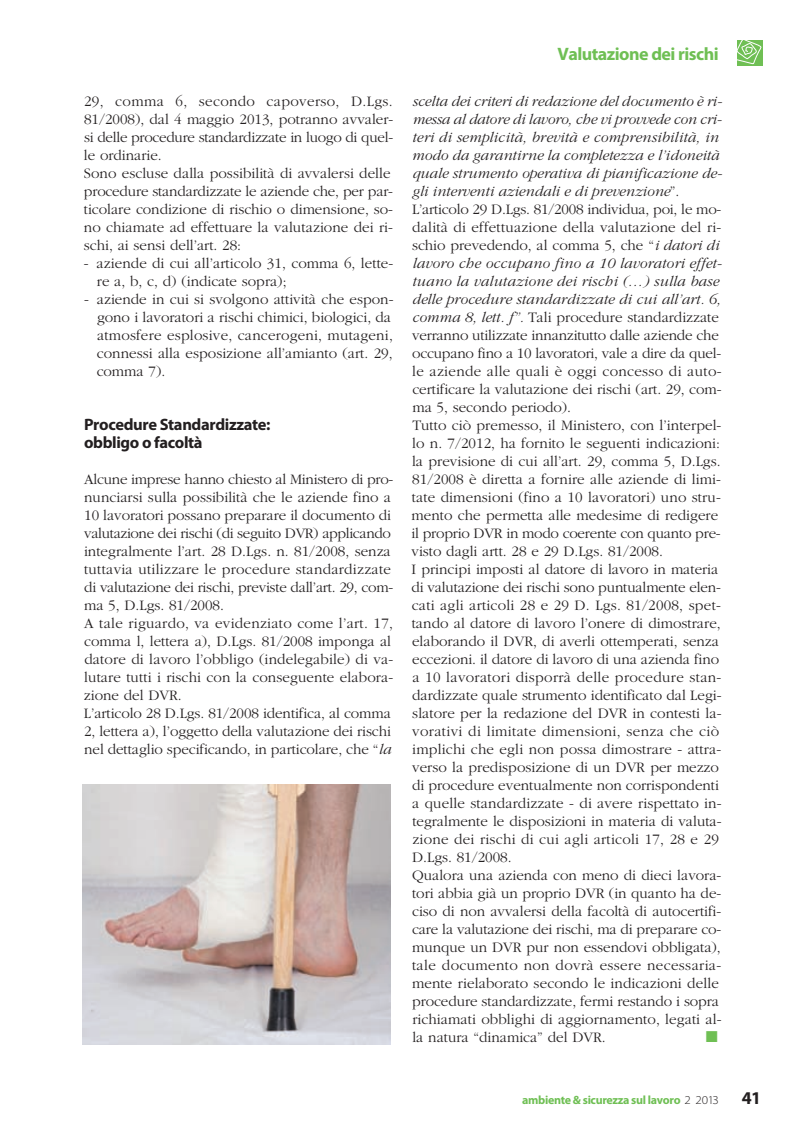
<style>
.page{position:relative;width:803px;height:1144px;background:#fff}
.page>*{position:absolute;margin:0;border:0;box-sizing:border-box;transform-origin:0 0}
.t1{font:700 18px "Myriad Pro";letter-spacing:-.03em;color:#6fbf54}
.t2{font:700 18px "Myriad Pro";color:#231f20}
.t3{font:700 16.5px/18px "Myriad Pro";letter-spacing:-.02em;color:#231f20}
.t4{font:300 15px/18px "Garamond";color:#231f20}
.t5{font:700 12px "Myriad Pro";letter-spacing:-.03em;color:#6fbf54}
.s1{font-style:italic}
.s2{font-weight:300;font-stretch:semi-expanded;color:#231f20}
</style>
<div class="page">
<div style="left:737px;top:40px;width:26px;height:26px;background:#6fbf54"></div>
<svg style="left:737px;top:40px;width:24px;height:24px"></svg>
<img style="left:83px;top:784px;width:308px;height:260px">
<p class="t4" style="left:84px;top:92px;width:311px">29, comma 6, secondo capoverso, D.Lgs.<br>81/2008), dal 4 maggio 2013, potranno avvaler&shy;si delle procedure standardizzate in luogo di quel&shy;le ordinarie.<br>Sono escluse dalla possibilità di avvalersi delle procedure standardizzate le aziende che, per par&shy;ticolare condizione di rischio o dimensione, so&shy;no chiamate ad effettuare la valutazione dei ri&shy;schi, ai sensi dell’art. 28:</p>
<p class="t4" style="left:97px;top:254px;width:298px;text-indent:-13px">- aziende di cui all’articolo 31, comma 6, lette&shy;re a, b, c, d) (indicate sopra);</p>
<p class="t4" style="left:97px;top:290px;width:298px;text-indent:-13px">- aziende in cui si svolgono attività che espon&shy;gono i lavoratori a rischi chimici, biologici, da atmosfere esplosive, cancerogeni, mutageni, connessi alla esposizione all’amianto (art. 29, comma 7).</p>
<p class="t3" style="left:84px;top:416px;width:188px">Procedure Standardizzate: obbligo o facoltà</p>
<p class="t4" style="left:84px;top:470px;width:311px">Alcune imprese hanno chiesto al Ministero di pro&shy;nunciarsi sulla possibilità che le aziende fino a 10 lavoratori possano preparare il documento di valutazione dei rischi (di seguito DVR) applicando integralmente l’art. 28 D.Lgs. n. 81/2008, senza tuttavia utilizzare le procedure standardizzate di valutazione dei rischi, previste dall’art. 29, com&shy;ma 5, D.Lgs. 81/2008.<br>A tale riguardo, va evidenziato come l’art. 17, comma l, lettera a), D.Lgs. 81/2008 imponga al datore di lavoro l’obbligo (indelegabile) di va&shy;lutare tutti i rischi con la conseguente elabora&shy;zione del DVR.<br>L’articolo 28 D.Lgs. 81/2008 identifica, al comma 2, lettera a), l’oggetto della valutazione dei rischi nel dettaglio specificando, in particolare, che “<span class="s1">la</span></p>
<p class="t1" style="left:557px;top:47px;width:163px">Valutazione dei rischi</p>
<p class="t4" style="left:411px;top:92px;width:312px"><span class="s1">scelta dei criteri di redazione del documento è ri&shy;messa al datore di lavoro, che vi provvede con cri&shy;teri di semplicità, brevità e comprensibilità, in modo da garantirne la completezza e l’idoneità quale strumento operativa di pianificazione de&shy;gli interventi aziendali e di prevenzione</span>”.<br>L’articolo 29 D.Lgs. 81/2008 individua, poi, le mo&shy;dalità di effettuazione della valutazione del ri&shy;schio prevedendo, al comma 5, che “<span class="s1">i datori di lavoro che occupano fino a 10 lavoratori effet&shy;tuano la valutazione dei rischi (…) sulla base delle procedure standardizzate di cui all’art. 6, comma 8, lett. f”.</span> Tali procedure standardizzate verranno utilizzate innanzitutto dalle aziende che occupano fino a 10 lavoratori, vale a dire da quel&shy;le aziende alle quali è oggi concesso di auto&shy;certificare la valutazione dei rischi (art. 29, com&shy;ma 5, secondo periodo).<br>Tutto ciò premesso, il Ministero, con l’interpel&shy;lo n. 7/2012, ha fornito le seguenti indicazioni: la previsione di cui all’art. 29, comma 5, D.Lgs.<br>81/2008 è diretta a fornire alle aziende di limi&shy;tate dimensioni (fino a 10 lavoratori) uno stru&shy;mento che permetta alle medesime di redigere il proprio DVR in modo coerente con quanto pre&shy;visto dagli artt. 28 e 29 D.Lgs. 81/2008.<br>I principi imposti al datore di lavoro in materia di valutazione dei rischi sono puntualmente elen&shy;cati agli articoli 28 e 29 D. Lgs. 81/2008, spet&shy;tando al datore di lavoro l’onere di dimostrare, elaborando il DVR, di averli ottemperati, senza eccezioni. il datore di lavoro di una azienda fino a 10 lavoratori disporrà delle procedure stan&shy;dardizzate quale strumento identificato dal Legi&shy;slatore per la redazione del DVR in contesti la&shy;vorativi di limitate dimensioni, senza che ciò implichi che egli non possa dimostrare - attra&shy;verso la predisposizione di un DVR per mezzo di procedure eventualmente non corrispondenti a quelle standardizzate - di avere rispettato in&shy;tegralmente le disposizioni in materia di valuta&shy;zione dei rischi di cui agli articoli 17, 28 e 29<br>D.Lgs. 81/2008.<br>Qualora una azienda con meno di dieci lavora&shy;tori abbia già un proprio DVR (in quanto ha de&shy;ciso di non avvalersi della facoltà di autocertifi&shy;care la valutazione dei rischi, ma di preparare co&shy;munque un DVR pur non essendovi obbligata), tale documento non dovrà essere necessaria&shy;mente rielaborato secondo le indicazioni delle procedure standardizzate, fermi restando i sopra richiamati obblighi di aggiornamento, legati al&shy;la natura “dinamica” del DVR.</p>
<p class="t5" style="left:522px;top:1094px;width:198px">ambiente &amp; sicurezza sul lavoro <span class="s2">2 2013</span></p>
<p class="t2" style="left:742px;top:1090px;width:21px">41</p>
</div>
